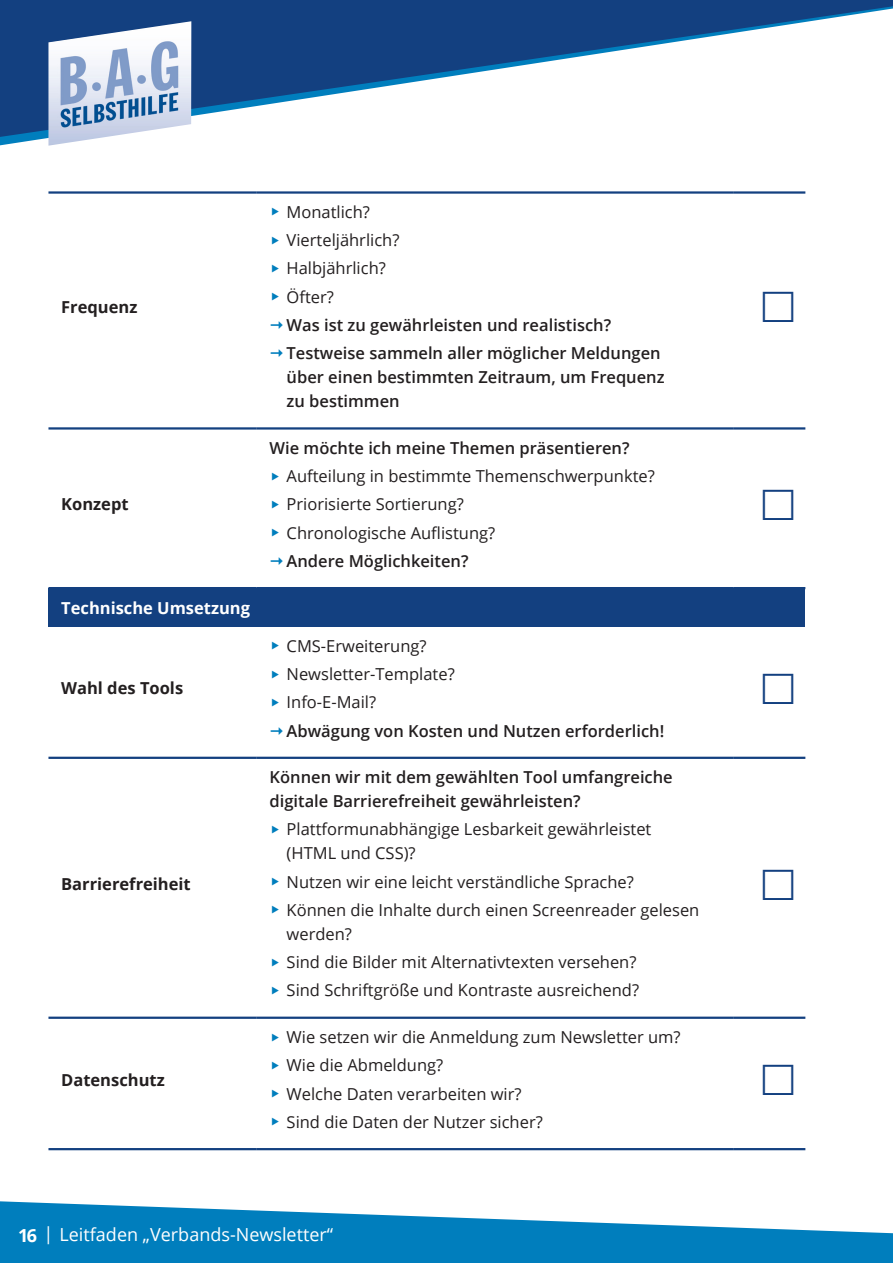
<style>
.page{position:relative;width:893px;height:1263px;background:#fff}
.page>*{position:absolute;margin:0;border:0;box-sizing:border-box;transform-origin:0 0}
.t1{font:18px "Open Sans";color:#fff}
.t2{font:16.5px/28.2px "Open Sans";color:#231f20}
.t3{font:600 16.5px/24px "Open Sans";color:#231f20}
.t4{font:700 16.5px "Open Sans";color:#231f20}
.t5{font:700 16.5px "Open Sans";color:#fff}
.s1{font-weight:700}
</style>
<div class="page">
<svg style="left:0;top:1201px;width:893px;height:62px;fill:#007ebd"></svg>
<svg style="left:0;top:0;width:893px;height:138px"></svg>
<img style="left:48px;top:21px;width:143px;height:125px">
<div style="left:48px;top:588px;width:757px;height:38px;background:#134080"></div>
<hr style="left:48px;top:191px;width:209px;height:3px;background:#134080">
<hr style="left:257px;top:191px;width:476px;height:3px;background:#134080">
<hr style="left:733px;top:191px;width:72px;height:3px;background:#134080">
<hr style="left:48px;top:427px;width:209px;height:3px;background:#134080">
<hr style="left:257px;top:427px;width:476px;height:3px;background:#134080">
<hr style="left:733px;top:427px;width:72px;height:3px;background:#134080">
<hr style="left:48px;top:757px;width:209px;height:2px;background:#134080">
<hr style="left:257px;top:757px;width:476px;height:2px;background:#134080">
<hr style="left:733px;top:757px;width:72px;height:2px;background:#134080">
<hr style="left:48px;top:1016px;width:209px;height:3px;background:#134080">
<hr style="left:257px;top:1016px;width:476px;height:3px;background:#134080">
<hr style="left:733px;top:1016px;width:72px;height:3px;background:#134080">
<hr style="left:48px;top:587px;width:209px;height:2px;background:#134080">
<hr style="left:257px;top:587px;width:476px;height:2px;background:#134080">
<hr style="left:733px;top:587px;width:72px;height:2px;background:#134080">
<hr style="left:48px;top:1148px;width:209px;height:2px;background:#134080">
<hr style="left:257px;top:1148px;width:476px;height:2px;background:#134080">
<hr style="left:733px;top:1148px;width:72px;height:2px;background:#134080">
<p class="t4" style="left:61px;top:295px;width:78px">Frequenz</p>
<p class="t4" style="left:61px;top:493px;width:69px">Konzept</p>
<p class="t5" style="left:61px;top:596px;width:190px">Technische Umsetzung</p>
<p class="t4" style="left:61px;top:676px;width:123px">Wahl des Tools</p>
<p class="t4" style="left:61px;top:872px;width:131px">Barrierefreiheit</p>
<p class="t4" style="left:61px;top:1068px;width:105px">Datenschutz</p>
<p class="t2" style="left:287px;top:197px;width:114px">Monatlich?<br>Vierteljährlich?<br>Halbjährlich?<br>Öfter?</p>
<p class="t3" style="left:287px;top:310px;width:376px;line-height:28.2px">Was ist zu gewährleisten und realistisch?<br>Testweise sammeln aller möglicher Meldungen</p>
<p class="t3" style="left:287px;top:365px;width:379px">über einen bestimmten Zeitraum, um Frequenz zu bestimmen</p>
<p class="t3" style="left:270px;top:435px;width:361px">Wie möchte ich meine Themen präsentieren?</p>
<p class="t2" style="left:287px;top:462px;width:370px">Aufteilung in bestimmte Themenschwerpunkte?<br>Priorisierte Sortierung?<br>Chronologische Auflistung?</p>
<p class="t3" style="left:287px;top:548px;width:183px">Andere Möglichkeiten?</p>
<p class="t2" style="left:287px;top:631px;width:170px">CMS-Erweiterung?<br>Newsletter-Template?<br>Info-E-Mail?</p>
<p class="t3" style="left:287px;top:718px;width:379px">Abwägung von Kosten und Nutzen erforderlich!</p>
<p class="t3" style="left:270px;top:765px;width:405px">Können wir mit dem gewählten Tool umfangreiche digitale Barrierefreiheit gewährleisten?</p>
<p class="t2" style="left:287px;top:817px;width:366px;line-height:24px">Plattformunabhängige Lesbarkeit gewährleistet (HTML und CSS)?</p>
<p class="t2" style="left:287px;top:867px;width:414px">Nutzen wir eine leicht verständliche Sprache?<br>Können die Inhalte durch einen Screenreader gelesen</p>
<p class="t2" style="left:287px;top:919px;width:354px">werden?<br>Sind die Bilder mit Alternativtexten versehen?<br>Sind Schriftgröße und Kontraste ausreichend?</p>
<p class="t2" style="left:287px;top:1022px;width:396px">Wie setzen wir die Anmeldung zum Newsletter um?<br>Wie die Abmeldung?<br>Welche Daten verarbeiten wir?<br>Sind die Daten der Nutzer sicher?</p>
<p class="t1" style="left:18px;top:1222px;width:317px"><span class="s1">16</span> | Leitfaden „Verbands-Newsletter“</p>
</div>
